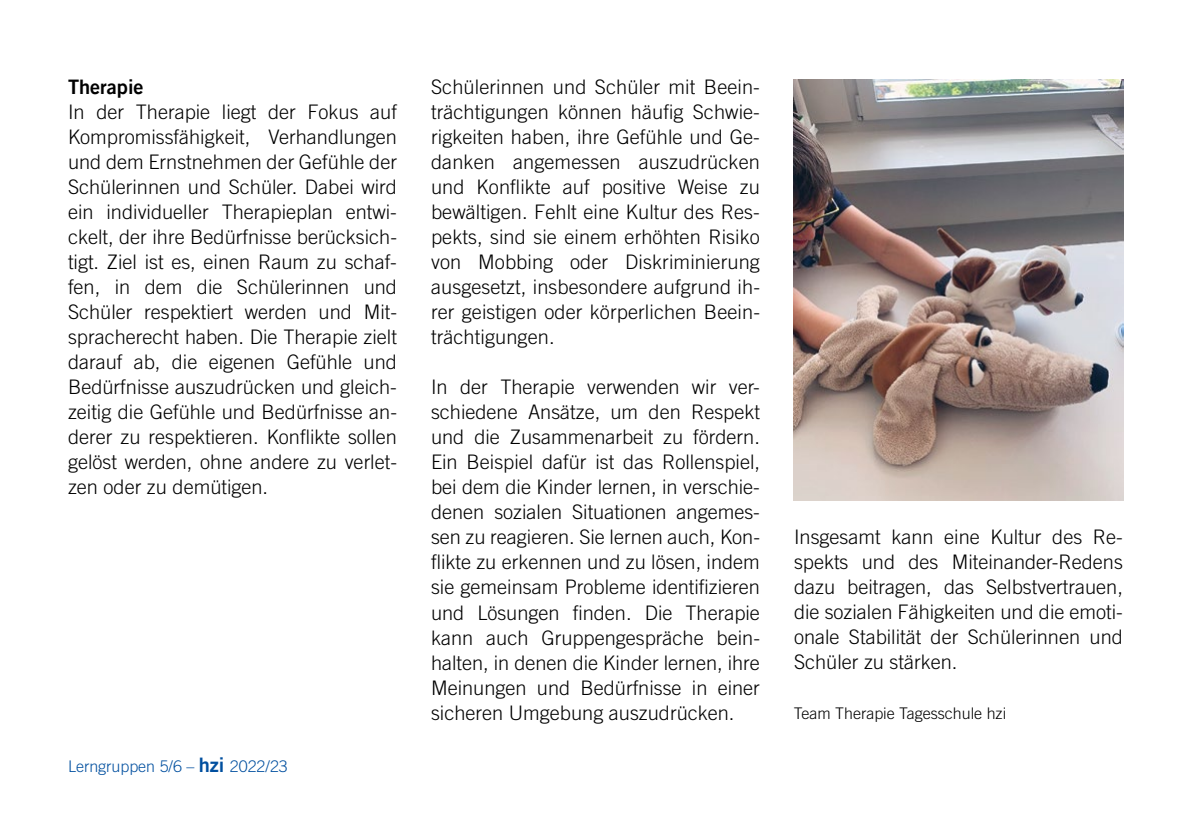
<style>
.page{position:relative;width:1191px;height:840px;background:#fff}
.page>*{position:absolute;margin:0;border:0;box-sizing:border-box;transform-origin:0 0}
.t1{font:300 20px/25px "Trade Gothic";color:#000;text-align:justify}
.t2{font:20px "Trade Gothic Bold Two";color:#000}
.t3{font:300 16px "Trade Gothic";color:#000}
.t4{font:300 16px "Trade Gothic";color:#004f9f}
.s1{font-family:"Trade Gothic Bold Two";font-weight:400;font-size:20px}
</style>
<div class="page">
<img style="left:794px;top:79px;width:329px;height:421px">
<p class="t2" style="left:68px;top:74px;width:77px">Therapie</p>
<p class="t1" style="left:68px;top:99px;width:330px">In der Therapie liegt der Fokus auf Kompromissfähigkeit, Verhandlungen und dem Ernstnehmen der Gefühle der Schülerinnen und Schüler. Dabei wird ein individueller Therapieplan entwi&shy;ckelt, der ihre Bedürfnisse berücksich&shy;tigt. Ziel ist es, einen Raum zu schaf&shy;fen, in dem die Schülerinnen und Schüler respektiert werden und Mit&shy;spracherecht haben. Die Therapie zielt darauf ab, die eigenen Gefühle und Bedürfnisse auszudrücken und gleich&shy;zeitig die Gefühle und Bedürfnisse an&shy;derer zu respektieren. Konflikte sollen gelöst werden, ohne andere zu verlet&shy;zen oder zu demütigen.</p>
<p class="t4" style="left:68px;top:756px;width:221px">Lerngruppen 5/6 – <span class="s1">hzi</span> 2022/23</p>
<p class="t1" style="left:431px;top:74px;width:330px">Schülerinnen und Schüler mit Beein&shy;trächtigungen können häufig Schwie&shy;rigkeiten haben, ihre Gefühle und Ge&shy;danken angemessen auszudrücken und Konflikte auf positive Weise zu bewältigen. Fehlt eine Kultur des Res&shy;pekts, sind sie einem erhöhten Risiko von Mobbing oder Diskriminierung ausgesetzt, insbesondere aufgrund ih&shy;rer geistigen oder körperlichen Beein&shy;trächtigungen.</p>
<p class="t1" style="left:431px;top:374px;width:330px">In der Therapie verwenden wir ver&shy;schiedene Ansätze, um den Respekt und die Zusammenarbeit zu fördern.<br>Ein Beispiel dafür ist das Rollenspiel, bei dem die Kinder lernen, in verschie&shy;denen sozialen Situationen angemes&shy;sen zu reagieren. Sie lernen auch, Kon&shy;flikte zu erkennen und zu lösen, indem sie gemeinsam Probleme identifizieren und Lösungen finden. Die Therapie kann auch Gruppengespräche bein&shy;halten, in denen die Kinder lernen, ihre Meinungen und Bedürfnisse in einer sicheren Umgebung auszudrücken.</p>
<p class="t1" style="left:794px;top:523px;width:330px">Insgesamt kann eine Kultur des Re&shy;spekts und des Miteinander-Redens dazu beitragen, das Selbstvertrauen, die sozialen Fähigkeiten und die emoti&shy;onale Stabilität der Schülerinnen und Schüler zu stärken.</p>
<p class="t3" style="left:794px;top:703px;width:214px">Team Therapie Tagesschule hzi</p>
</div>
